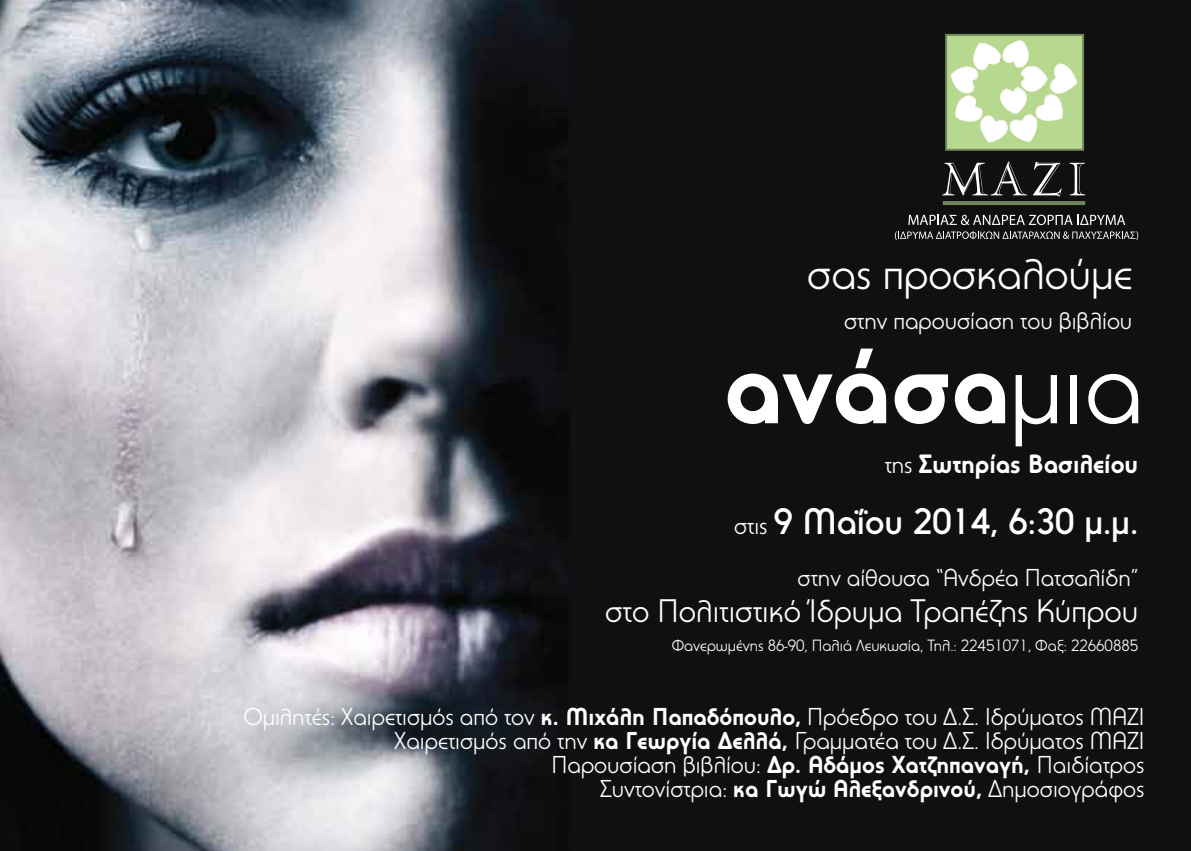
<style>
.page{position:relative;width:1191px;height:851px;background:#fff}
.page>*{position:absolute;margin:0;border:0;box-sizing:border-box;transform-origin:0 0}
.t1{font:44px "PF Universal";color:#fff}
.t2{font:500 36px "PF Universal";color:#fff}
.t3{font:32px "PF Universal";color:#fff}
.t4{font:700 26px "PF Universal";color:#fff}
.t5{font:24px/24px "PF Universal";color:#fff;text-align:right}
.t6{font:16px "PF Universal";color:#fff}
.s1{font-weight:400;font-size:24px}
.s2{font-weight:700}
</style>
<div class="page">
<img style="left:0;top:0;width:1191px;height:850px">
<svg style="left:727px;top:348px;width:159px;height:76px"></svg>
<svg style="left:894px;top:374px;width:54px;height:50px"></svg>
<svg style="left:955px;top:373px;width:50px;height:51px"></svg>
<svg style="left:1015px;top:375px;width:42px;height:71px"></svg>
<div style="left:1070px;top:375px;width:6px;height:48px;background:#fff"></div>
<svg style="left:1088px;top:374px;width:50px;height:50px"></svg>
<div style="left:945px;top:34px;width:139px;height:117px;background:#b7d98f;border:2px solid #71865a"></div>
<svg style="left:942px;top:162px;width:119px;height:34px;background:#3f3f3f"></svg>
<svg style="left:1069px;top:163px;width:16px;height:32px"></svg>
<svg style="left:908px;top:215px;width:217px;height:10px;background:#5c5c5c"></svg>
<svg style="left:895px;top:231px;width:243px;height:9px;background:#4f4f4f"></svg>
<hr style="left:942px;top:201px;width:143px;height:4px;background:#71865a">
<img style="left:950px;top:40px;width:127px;height:103px">
<h1 class="t1" style="left:807px;top:248px;width:326px">σας προσκαλούµε</h1>
<p class="t5" style="left:844px;top:308px;width:290px">στην παρουσίαση του βιβλίου</p>
<p class="t4" style="left:884px;top:448px;width:255px"><span class="s1">της</span> Σωτηρίας Βασιλείου</p>
<h2 class="t2" style="left:734px;top:500px;width:406px"><span class="s1">στις</span> 9 Μαΐου 2014, 6:30 µ.µ.</h2>
<p class="t5" style="left:797px;top:565px;width:342px">στην αίθουσα “Ανδρέα Πατσαλίδη”</p>
<h3 class="t3" style="left:605px;top:592px;width:535px">στο Πολιτιστικό Ίδρυµα Τραπέζης Κύπρου</h3>
<p class="t6" style="left:671px;top:636px;width:468px">Φανερωµένης 86-90, Παλιά Λευκωσία, Τηλ.: 22451071, Φαξ: 22660885</p>
<p class="t5" style="left:243px;top:704px;width:902px">Oµιλητές: Χαιρετισµός από τον <span class="s2">κ. Μιχάλη Παπαδόπουλο,</span> Πρόεδρο του ∆.Σ. Ιδρύµατος ΜΑΖΙ Χαιρετισµός από την <span class="s2">κα Γεωργία ∆ελλά,</span> Γραµµατέα του ∆.Σ. Ιδρύµατος ΜΑΖΙ<br>Παρουσίαση βιβλίου: <span class="s2">∆ρ. Αδάµος Χατζηπαναγή,</span> Παιδίατρος<br>Συντονίστρια: <span class="s2">κα Γωγώ Αλεξανδρινού,</span> ∆ηµοσιογράφος</p>
</div>
